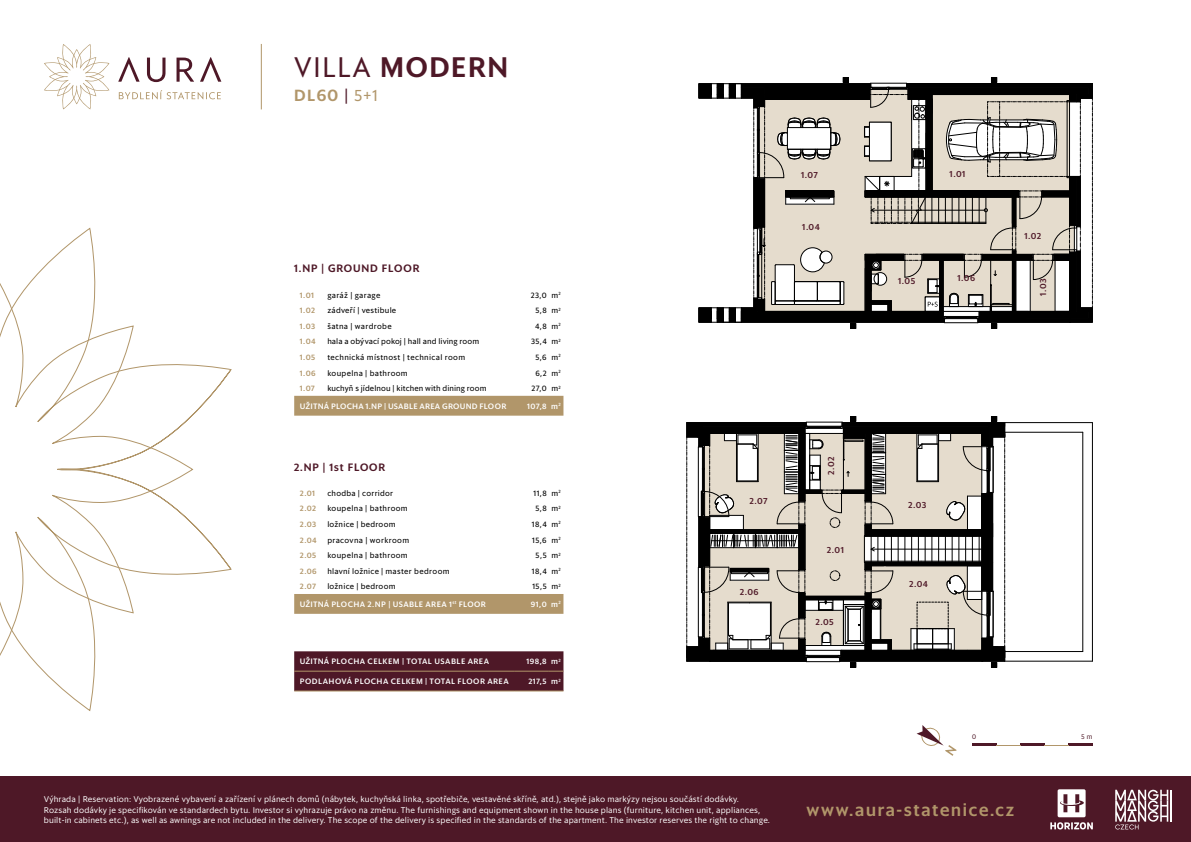
<style>
.page{position:relative;width:1191px;height:842px;background:#fff}
.page>*{position:absolute;margin:0;border:0;box-sizing:border-box;transform-origin:0 0}
.t1{font:500 28px "Sanomat Sans";letter-spacing:.06em;color:#4e1827}
.t2{font:500 17.2px "Sanomat Sans";letter-spacing:.1em;color:#b1966a}
.t3{font:500 16px "Sanomat Sans";color:#b1966a}
.t4{font:500 10.6px "Sanomat Sans";letter-spacing:.08em;color:#4e1827}
.t5{font:500 9px "Sanomat Sans Text";letter-spacing:.05em;color:#4e1827}
.t6{font:8.5px/10.2px "Sanomat Sans Text";letter-spacing:.015em;color:#fff}
.t7{font:8px "Sanomat Sans Text";letter-spacing:.035em;color:#000}
.t8{font:500 8px "Sanomat Sans Text";letter-spacing:.035em;color:#fff}
.t9{font:500 8px "Sanomat Sans Text";letter-spacing:.055em;color:#b1966a}
.t10{font:8px "Sanomat Sans Text";letter-spacing:.005em;color:#000}
.t11{font:8px "Sanomat Sans Text";letter-spacing:.01em;color:#000}
.t12{font:6.7px "Sanomat Sans";color:#4e1827}
.s1{font-weight:400}
.s2{font-weight:400;color:#4e1827}
</style>
<div class="page">
<div style="left:0;top:776px;width:1191px;height:66px;background:#4e1827"></div>
<hr style="left:1004px;top:661px;width:88px;height:1px;background:#000">
<hr style="left:1092px;top:423px;width:1px;height:238px;background:#000">
<hr style="left:1004px;top:422px;width:88px;height:1px;background:#000">
<hr style="left:1082px;top:432px;width:1px;height:219px;background:#000">
<hr style="left:1004px;top:432px;width:78px;height:1px;background:#000">
<hr style="left:1004px;top:651px;width:78px;height:1px;background:#000">
<svg style="left:686px;top:416px;width:319px;height:252px"></svg>
<svg style="left:698px;top:77px;width:395px;height:252px"></svg>
<svg style="left:44px;top:44px;width:65px;height:65px"></svg>
<svg style="left:119px;top:90px;width:102px;height:9px"></svg>
<svg style="left:118px;top:57px;width:103px;height:25px"></svg>
<hr style="left:261px;top:44px;width:1px;height:65px;background:#b1966a">
<svg style="left:43px;top:228px;width:189px;height:483px"></svg>
<svg style="left:0;top:267px;width:193px;height:406px"></svg>
<svg style="left:1050px;top:789px;width:42px;height:40px"></svg>
<svg style="left:1115px;top:790px;width:57px;height:39px"></svg>
<hr style="left:972px;top:743px;width:24px;height:3px;background:#4e1827">
<hr style="left:1020px;top:743px;width:24px;height:3px;background:#4e1827">
<hr style="left:1068px;top:743px;width:24px;height:3px;background:#4e1827">
<svg style="left:996px;top:745px;width:24px;height:1px"></svg>
<svg style="left:1044px;top:745px;width:24px;height:1px"></svg>
<svg style="left:916px;top:725px;width:40px;height:31px"></svg>
<div style="left:294px;top:594px;width:269px;height:20px;background:#b1966a"></div>
<div style="left:294px;top:396px;width:269px;height:20px;background:#b1966a"></div>
<svg style="left:294px;top:651px;width:269px;height:41px;background:#56222e"></svg>
<h1 class="t1" style="left:294px;top:45px;width:215px"><span class="s1">VILLA</span> MODERN</h1>
<h3 class="t3" style="left:294px;top:83px;width:85px">DL60 <span class="s2">|</span> <span class="s1">5+1</span></h3>
<p class="t4" style="left:294px;top:261px;width:127px">1.NP | GROUND FLOOR</p>
<p class="t9" style="left:300px;top:289px;width:16px">1.01</p>
<p class="t7" style="left:327px;top:289px;width:55px">garáž | garage</p>
<p class="t7" style="left:531px;top:289px;width:32px">23,0 m<sup>2</sup></p>
<p class="t9" style="left:300px;top:304px;width:17px">1.02</p>
<p class="t7" style="left:327px;top:305px;width:70px">zádveří | vestibule</p>
<p class="t7" style="left:535px;top:305px;width:27px">5,8 m<sup>2</sup></p>
<p class="t9" style="left:300px;top:320px;width:17px">1.03</p>
<p class="t7" style="left:327px;top:320px;width:66px">šatna | wardrobe</p>
<p class="t7" style="left:535px;top:320px;width:27px">4,8 m<sup>2</sup></p>
<p class="t9" style="left:300px;top:336px;width:17px">1.04</p>
<p class="t11" style="left:327px;top:336px;width:153px">hala a obývací pokoj | hall and living room</p>
<p class="t7" style="left:531px;top:336px;width:31px">35,4 m<sup>2</sup></p>
<p class="t9" style="left:300px;top:351px;width:17px">1.05</p>
<p class="t7" style="left:327px;top:351px;width:139px">technická místnost | technical room</p>
<p class="t7" style="left:535px;top:351px;width:27px">5,6 m<sup>2</sup></p>
<p class="t9" style="left:300px;top:367px;width:17px">1.06</p>
<p class="t7" style="left:327px;top:367px;width:82px">koupelna | bathroom</p>
<p class="t7" style="left:535px;top:367px;width:27px">6,2 m<sup>2</sup></p>
<p class="t9" style="left:300px;top:382px;width:17px">1.07</p>
<p class="t10" style="left:327px;top:382px;width:161px">kuchyň s jídelnou | kitchen with dining room</p>
<p class="t7" style="left:531px;top:382px;width:31px">27,0 m<sup>2</sup></p>
<p class="t8" style="left:300px;top:400px;width:208px">UŽITNÁ PLOCHA 1.NP | USABLE AREA GROUND FLOOR</p>
<p class="t8" style="left:527px;top:400px;width:35px">107,8 m<sup>2</sup></p>
<p class="t4" style="left:294px;top:459px;width:92px">2.NP | 1st FLOOR</p>
<p class="t9" style="left:300px;top:487px;width:17px">2.01</p>
<p class="t7" style="left:327px;top:487px;width:67px">chodba | corridor</p>
<p class="t7" style="left:533px;top:487px;width:29px">11,8 m<sup>2</sup></p>
<p class="t9" style="left:300px;top:503px;width:18px">2.02</p>
<p class="t7" style="left:327px;top:503px;width:82px">koupelna | bathroom</p>
<p class="t7" style="left:535px;top:503px;width:27px">5,8 m<sup>2</sup></p>
<p class="t9" style="left:300px;top:518px;width:18px">2.03</p>
<p class="t7" style="left:327px;top:518px;width:70px">ložnice | bedroom</p>
<p class="t7" style="left:532px;top:518px;width:30px">18,4 m<sup>2</sup></p>
<p class="t9" style="left:300px;top:534px;width:18px">2.04</p>
<p class="t7" style="left:327px;top:534px;width:83px">pracovna | workroom</p>
<p class="t7" style="left:532px;top:534px;width:30px">15,6 m<sup>2</sup></p>
<p class="t9" style="left:300px;top:549px;width:18px">2.05</p>
<p class="t7" style="left:327px;top:549px;width:82px">koupelna | bathroom</p>
<p class="t7" style="left:535px;top:549px;width:27px">5,5 m<sup>2</sup></p>
<p class="t9" style="left:300px;top:565px;width:18px">2.06</p>
<p class="t7" style="left:327px;top:565px;width:124px">hlavní ložnice | master bedroom</p>
<p class="t7" style="left:532px;top:565px;width:30px">18,4 m<sup>2</sup></p>
<p class="t9" style="left:300px;top:581px;width:18px">2.07</p>
<p class="t7" style="left:327px;top:581px;width:70px">ložnice | bedroom</p>
<p class="t7" style="left:532px;top:581px;width:30px">15,5 m<sup>2</sup></p>
<p class="t8" style="left:300px;top:598px;width:187px">UŽITNÁ PLOCHA 2.NP | USABLE AREA 1<sup>st</sup> FLOOR</p>
<p class="t8" style="left:531px;top:598px;width:31px">91,0 m<sup>2</sup></p>
<p class="t8" style="left:300px;top:656px;width:191px">UŽITNÁ PLOCHA CELKEM | TOTAL USABLE AREA</p>
<p class="t8" style="left:526px;top:656px;width:36px">198,8 m<sup>2</sup></p>
<p class="t8" style="left:300px;top:675px;width:210px">PODLAHOVÁ PLOCHA CELKEM | TOTAL FLOOR AREA</p>
<p class="t8" style="left:528px;top:675px;width:34px">217,5 m<sup>2</sup></p>
<p class="t5" style="left:749px;top:494px;width:20px">2.07</p>
<p class="t5" style="left:739px;top:585px;width:20px">2.06</p>
<p class="t6" style="left:44px;top:794px;width:727px">Výhrada | Reservation: Vyobrazené vybavení a zařízení v plánech domů (nábytek, kuchyňská linka, spotřebiče, vestavěné skříně, atd.), stejně jako markýzy nejsou součástí dodávky.<br>Rozsah dodávky je specifikován ve standardech bytu. Investor si vyhrazuje právo na změnu. The furnishings and equipment shown in the house plans (furniture, kitchen unit, appliances, built-in cabinets etc.), as well as awnings are not included in the delivery. The scope of the delivery is specified in the standards of the apartment. The investor reserves the right to change.</p>
<p class="t5" style="left:801px;top:168px;width:18px">1.07</p>
<p class="t5" style="left:802px;top:220px;width:19px">1.04</p>
<p class="t5" style="left:949px;top:168px;width:17px">1.01</p>
<p class="t5" style="left:898px;top:275px;width:19px">1.05</p>
<p class="t5" style="left:957px;top:271px;width:19px">1.06</p>
<p class="t5" style="left:1024px;top:229px;width:18px">1.02</p>
<p class="t5" style="left:1036px;top:296px;width:19px;rotate:-90deg">1.03</p>
<p class="t5" style="left:824px;top:475px;width:20px;rotate:-90deg">2.02</p>
<p class="t5" style="left:827px;top:543px;width:19px">2.01</p>
<p class="t5" style="left:815px;top:615px;width:20px">2.05</p>
<p class="t5" style="left:908px;top:498px;width:20px">2.03</p>
<p class="t5" style="left:909px;top:577px;width:20px">2.04</p>
<p class="t12" style="left:972px;top:732px;width:5px">0</p>
<p class="t12" style="left:1081px;top:732px;width:12px">5 m</p>
<h2 class="t2" style="left:806px;top:797px;width:209px">www.aura-statenice.cz</h2>
</div>
